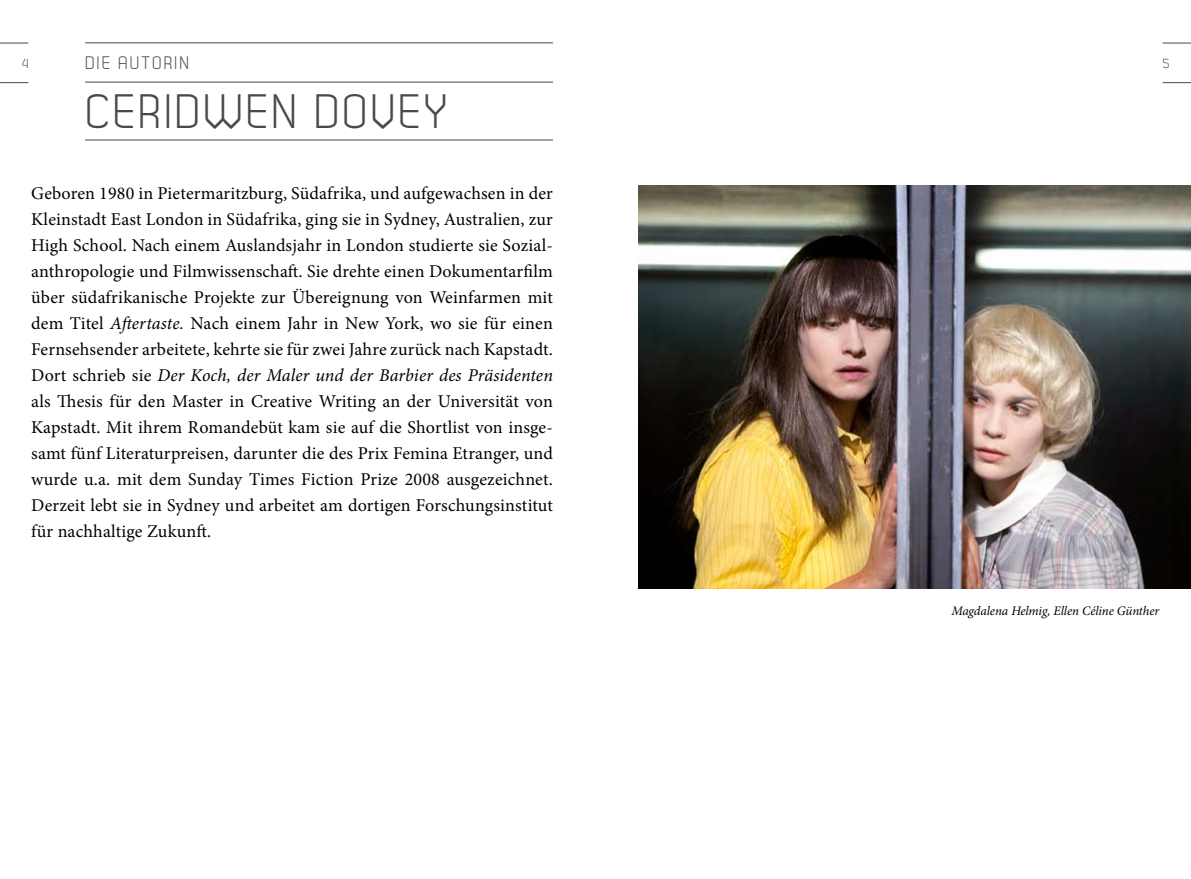
<style>
.page{position:relative;width:1191px;height:879px;background:#fff}
.page>*{position:absolute;margin:0;border:0;box-sizing:border-box;transform-origin:0 0}
.t1{font:48px "Dekar Special";letter-spacing:.06em;color:#494948}
.t2{font:18px/26px "Minion Pro";letter-spacing:.01em;color:#000;text-align:justify}
.t3{font:18px "Dekar Special";letter-spacing:.115em;color:#494948}
.t4{font:italic 13px "Minion Pro";letter-spacing:-.01em;color:#000}
.t5{font:13px "Dekar Special";color:#494948}
.s1{font-style:italic}
</style>
<div class="page">
<svg style="left:0;top:43px;width:28px;height:1px"></svg>
<svg style="left:0;top:82px;width:28px;height:1px"></svg>
<img style="left:638px;top:186px;width:553px;height:402px">
<svg style="left:1162px;top:82px;width:29px;height:1px"></svg>
<svg style="left:1162px;top:43px;width:29px;height:1px"></svg>
<hr style="left:85px;top:139px;width:468px;height:1px;background:#494948">
<hr style="left:85px;top:42px;width:468px;height:1px;background:#494948">
<hr style="left:85px;top:82px;width:468px;height:1px;background:#494948">
<p class="t5" style="left:22px;top:57px;width:8px">4</p>
<p class="t3" style="left:85px;top:54px;width:105px">DIE AUTORIN</p>
<h1 class="t1" style="left:85px;top:88px;width:50px">CERID</h1>
<h1 class="t1" style="left:203px;top:88px;width:245px">WEN DOVEY</h1>
<p class="t2" style="left:31px;top:180px;width:523px">Geboren 1980 in Pietermaritzburg, Südafrika, und aufgewachsen in der Kleinstadt East London in Südafrika, ging sie in Sydney, Australien, zur High School. Nach einem Auslandsjahr in London studierte sie Sozial&shy;anthropologie und Filmwissenschaft. Sie drehte einen Dokumentarfilm über südafrikanische Projekte zur Übereignung von Weinfarmen mit dem Titel <span class="s1">Aftertaste.</span> Nach einem Jahr in New York, wo sie für einen Fernsehsender arbeitete, kehrte sie für zwei Jahre zurück nach Kapstadt.<br>Dort schrieb sie <span class="s1">Der Koch, der Maler und der Barbier des Präsidenten </span>als Thesis für den Master in Creative Writing an der Universität von Kapstadt. Mit ihrem Romandebüt kam sie auf die Shortlist von insge&shy;samt fünf Literaturpreisen, darunter die des Prix Femina Etranger, und wurde u.a. mit dem Sunday Times Fiction Prize 2008 ausgezeichnet.<br>Derzeit lebt sie in Sydney und arbeitet am dortigen Forschungsinstitut für nachhaltige Zukunft.</p>
<p class="t5" style="left:1162px;top:57px;width:9px">5</p>
<p class="t4" style="left:951px;top:602px;width:209px">Magdalena Helmig, Ellen Céline Günther</p>
</div>
